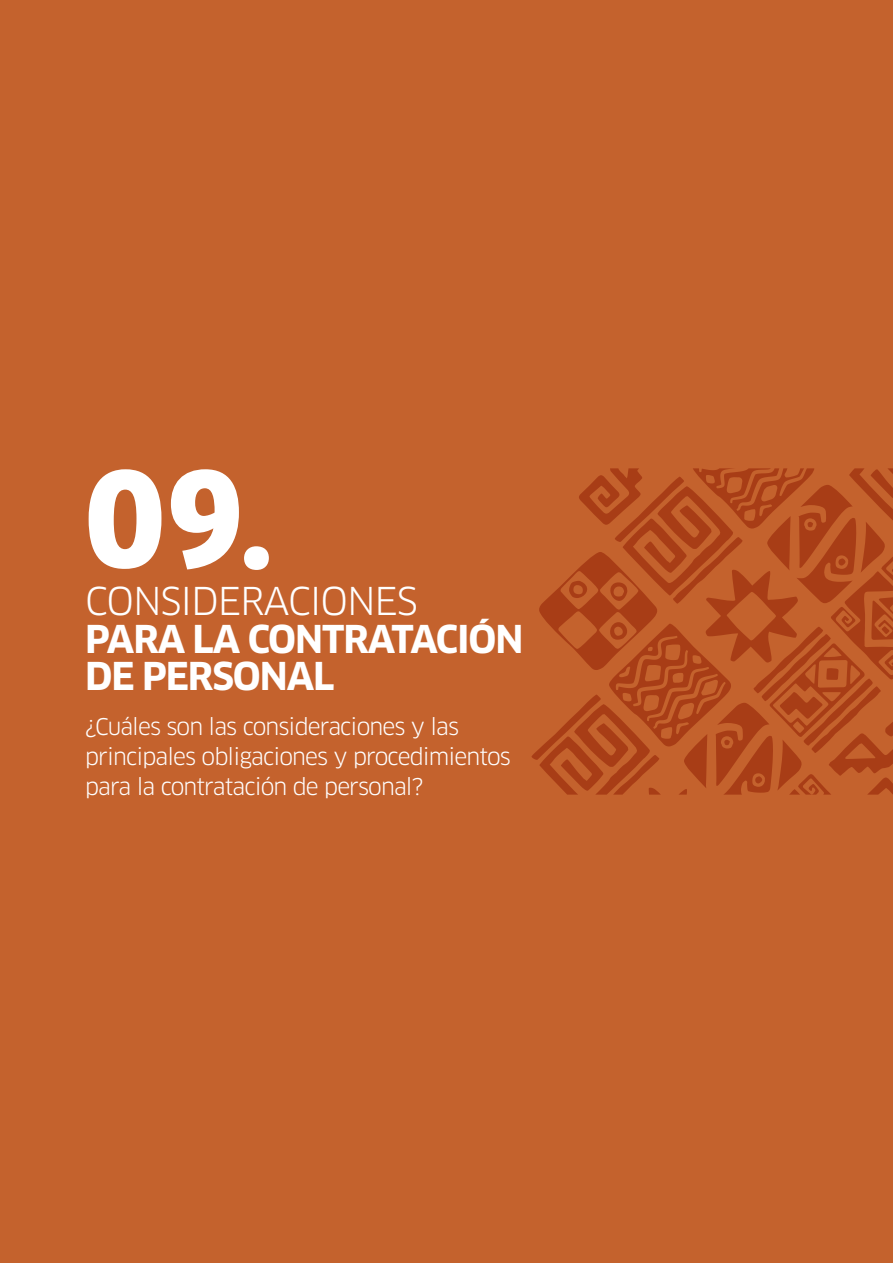
<style>
.page{position:relative;width:893px;height:1263px;background:#c4622d}
.page>*{position:absolute;margin:0;border:0;box-sizing:border-box;transform-origin:0 0}
.t1{font:700 149.55px "Bree Peru";color:#fff}
.t2{font:700 37.5px/37.5px "Clan OT";letter-spacing:-.03em;color:#fff}
.t3{font:37.5px "Clan OT";letter-spacing:-.03em;color:#fff}
.t4{font:22.5px/30px "Clan OT";letter-spacing:-.04em;color:#fff}
</style>
<div class="page">
<svg style="left:531px;top:468px;width:362px;height:327px"></svg>
<h1 class="t1" style="left:85px;top:427px;width:190px">09.</h1>
<h2 class="t3" style="left:85px;top:579px;width:334px">CONSIDERACIONES</h2>
<h2 class="t2" style="left:85px;top:621px;width:440px">PARA LA CONTRATACIÓN<br>DE PERSONAL</h2>
<p class="t4" style="left:85px;top:711px;width:427px">¿Cuáles son las consideraciones y las principales obligaciones y procedimientos para la contratación de personal?</p>
</div>
